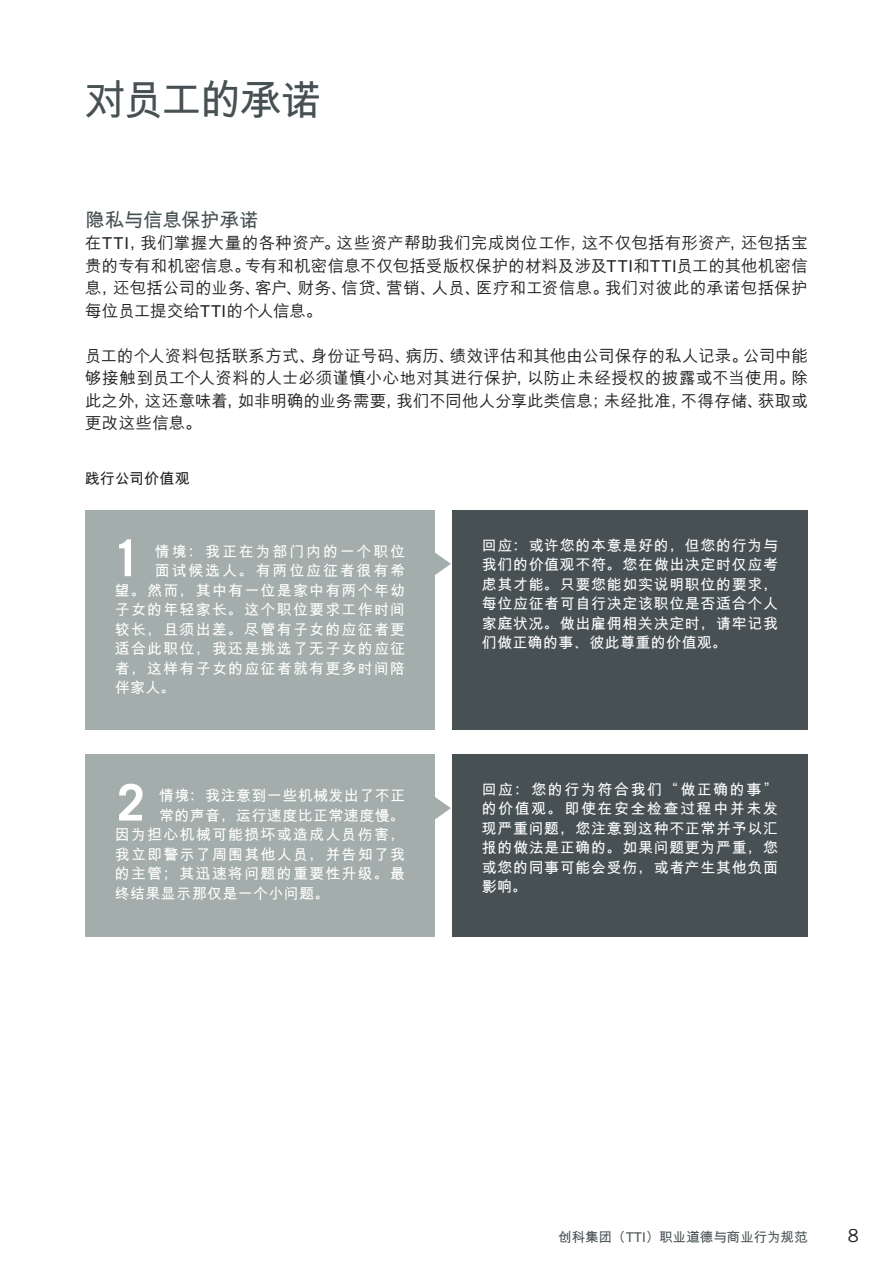
<style>
.page{position:relative;width:893px;height:1263px;background:#fff}
.page>*{position:absolute;margin:0;border:0;box-sizing:border-box;transform-origin:0 0}
.t1{font:700 50.4px "Trade Gothic LT Std";color:#fff}
.t2{font:700 42px "M Hei PRC";letter-spacing:-.055em;color:#475153}
.t3{font:700 19.5px "M Hei PRC";letter-spacing:-.01em;color:#475153}
.t4{font:18px "Trade Gothic LT Std";color:#231f20}
.t5{font:500 16.5px/22.5px "M Hei PRC";letter-spacing:.01em;color:#231f20;text-align:justify}
.t6{font:700 15px/19.5px "M Hei PRC";letter-spacing:.08em;color:#fff;text-align:justify}
.t7{font:700 15px "M Hei PRC";letter-spacing:.025em;color:#fff}
.t8{font:700 15px "M Hei PRC";letter-spacing:.12em;color:#fff}
.t9{font:700 15px "M Hei PRC";color:#231f20}
.t10{font:700 13.5px "M Hei PRC";color:#475153}
</style>
<div class="page">
<div style="left:85px;top:510px;width:350px;height:220px;background:#a3adab"></div>
<div style="left:85px;top:754px;width:350px;height:182px;background:#a3adab"></div>
<div style="left:452px;top:510px;width:356px;height:220px;background:#475153"></div>
<div style="left:452px;top:754px;width:356px;height:182px;background:#475153"></div>
<svg style="left:435px;top:552px;width:16px;height:23px"></svg>
<svg style="left:435px;top:797px;width:16px;height:22px"></svg>
<p class="t2" style="left:85px;top:77px;width:239px">对员工的承诺</p>
<p class="t3" style="left:85px;top:209px;width:175px">隐私与信息保护承诺</p>
<p class="t5" style="left:85px;top:232px;width:724px">在TTI，我们掌握大量的各种资产。这些资产帮助我们完成岗位工作，这不仅包括有形资产，还包括宝贵的专有和机密信息。专有和机密信息不仅包括受版权保护的材料及涉及TTI和TTI员工的其他机密信息，还包括公司的业务、客户、财务、信贷、营销、人员、医疗和工资信息。我们对彼此的承诺包括保护每位员工提交给TTI的个人信息。</p>
<p class="t5" style="left:85px;top:345px;width:724px">员工的个人资料包括联系方式、身份证号码、病历、绩效评估和其他由公司保存的私人记录。公司中能够接触到员工个人资料的人士必须谨慎小心地对其进行保护，以防止未经授权的披露或不当使用。除此之外，这还意味着，如非明确的业务需要，我们不同他人分享此类信息；未经批准，不得存储、获取或更改这些信息。</p>
<p class="t9" style="left:85px;top:470px;width:107px">践行公司价值观</p>
<p class="t1" style="left:113px;top:527px;width:30px">1</p>
<p class="t8" style="left:155px;top:543px;width:252px">情境：我正在为部门内的一个职位</p>
<p class="t8" style="left:155px;top:562px;width:252px">面试候选人。有两位应征者很有希</p>
<p class="t6" style="left:115px;top:581px;width:292px">望。然而，其中有一位是家中有两个年幼</p>
<p class="t6" style="left:115px;top:600px;width:292px">子女的年轻家长。这个职位要求工作时间</p>
<p class="t6" style="left:115px;top:620px;width:292px">较长，且须出差。尽管有子女的应征者更</p>
<p class="t6" style="left:115px;top:639px;width:292px">适合此职位，我还是挑选了无子女的应征</p>
<p class="t6" style="left:115px;top:659px;width:292px">者，这样有子女的应征者就有更多时间陪</p>
<p class="t6" style="left:115px;top:678px;width:63px">伴家人。</p>
<p class="t1" style="left:117px;top:772px;width:30px">2</p>
<p class="t7" style="left:159px;top:787px;width:248px">情境：我注意到一些机械发出了不正</p>
<p class="t7" style="left:159px;top:807px;width:248px">常的声音，运行速度比正常速度慢。</p>
<p class="t6" style="left:115px;top:825px;width:292px">因为担心机械可能损坏或造成人员伤害，</p>
<p class="t6" style="left:115px;top:844px;width:292px">我立即警示了周围其他人员，并告知了我</p>
<p class="t6" style="left:115px;top:864px;width:292px">的主管；其迅速将问题的重要性升级。最</p>
<p class="t7" style="left:115px;top:885px;width:216px">终结果显示那仅是一个小问题。</p>
<p class="t6" style="left:482px;top:536px;width:298px">回应：或许您的本意是好的，但您的行为与我们的价值观不符。您在做出决定时仅应考虑其才能。只要您能如实说明职位的要求，每位应征者可自行决定该职位是否适合个人家庭状况。做出雇佣相关决定时，请牢记我们做正确的事、彼此尊重的价值观。</p>
<p class="t6" style="left:482px;top:780px;width:298px">回应：您的行为符合我们“做正确的事”的价值观。即使在安全检查过程中并未发现严重问题，您注意到这种不正常并予以汇报的做法是正确的。如果问题更为严重，您或您的同事可能会受伤，或者产生其他负面影响。</p>
<p class="t10" style="left:558px;top:1229px;width:251px">创科集团（TTI）职业道德与商业行为规范</p>
<p class="t4" style="left:848px;top:1224px;width:12px">8</p>
</div>
